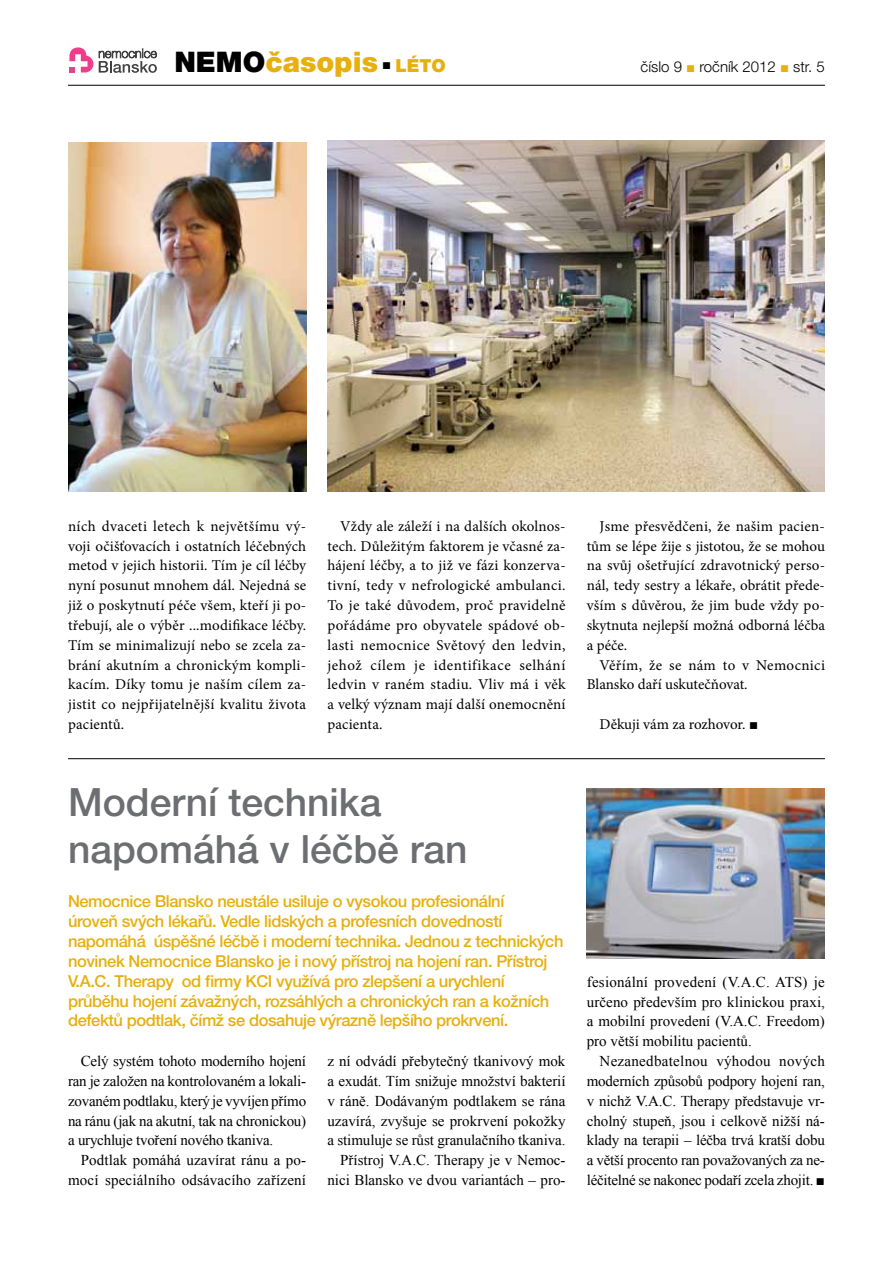
<style>
.page{position:relative;width:893px;height:1263px;background:#fff}
.page>*{position:absolute;margin:0;border:0;box-sizing:border-box;transform-origin:0 0}
.t1{font:500 39px/46.8px "Helvetica Neue LT Pro";color:#6d6e71}
.t2{font:900 28.35px "Helvetica Neue LT Pro";color:#e7b00f}
.t3{font:500 16.5px/19.8px "Helvetica Neue LT Pro";letter-spacing:-.025em;color:#e7b00f}
.t4{font:15px/19.8px "Minion Pro";letter-spacing:.01em;color:#000;text-align:justify}
.t5{font:15px/19.8px "Times New Roman";color:#000;text-align:justify}
.t6{font:300 15px "Helvetica Neue LT Pro";color:#000}
.s1{color:#000}
.s2{font-family:"Times New Roman";font-weight:400;font-size:15px;color:#000}
.s3{font-size:18px}
.s4{font-family:"Times New Roman";font-weight:400;color:#e7b00f}
.s5{font-family:"Times New Roman"}
</style>
<div class="page">
<hr style="left:68px;top:85px;width:757px;height:1px;background:#000">
<svg style="left:69px;top:47px;width:24px;height:26px"></svg>
<svg style="left:99px;top:49px;width:58px;height:24px"></svg>
<hr style="left:68px;top:758px;width:757px;height:1px;background:#000">
<img style="left:327px;top:141px;width:498px;height:350px">
<img style="left:68px;top:143px;width:238px;height:348px">
<img style="left:587px;top:788px;width:238px;height:170px">
<h2 class="t2" style="left:174px;top:45px;width:273px"><span class="s1">NEMO</span>časopis <span class="s2">■</span> <span class="s3">LÉTO</span></h2>
<p class="t6" style="left:641px;top:57px;width:186px">číslo 9 <span class="s4">■</span> ročník 2012 <span class="s4">■</span> str. 5</p>
<p class="t4" style="left:68px;top:516px;width:240px">ních dvaceti letech k největšímu vý&shy;voji očišťovacích i ostatních léčebných metod v jejich historii. Tím je cíl léčby nyní posunut mnohem dál. Nejedná se již o poskytnutí péče všem, kteří ji po&shy;třebují, ale o výběr ...modifikace léčby.<br>Tím se minimalizují nebo se zcela za&shy;brání akutním a chronickým kompli&shy;kacím. Díky tomu je naším cílem za&shy;jistit co nejpřijatelnější kvalitu života pacientů.</p>
<p class="t4" style="left:327px;top:516px;width:240px;text-indent:13px">Vždy ale záleží i na dalších okolnos&shy;tech. Důležitým faktorem je včasné za&shy;hájení léčby, a to již ve fázi konzerva&shy;tivní, tedy v nefrologické ambulanci.<br>To je také důvodem, proč pravidelně pořádáme pro obyvatele spádové ob&shy;lasti nemocnice Světový den ledvin, jehož cílem je identifikace selhání ledvin v raném stadiu. Vliv má i věk a velký význam mají další onemocnění pacienta.</p>
<p class="t4" style="left:587px;top:516px;width:240px;text-indent:13px">Jsme přesvědčeni, že našim pacien&shy;tům se lépe žije s jistotou, že se mohou na svůj ošetřující zdravotnický perso&shy;nál, tedy sestry a lékaře, obrátit přede&shy;vším s důvěrou, že jim bude vždy po&shy;skytnuta nejlepší možná odborná léčba a péče.</p>
<p class="t4" style="left:587px;top:655px;width:240px;text-indent:13px">Věřím, že se nám to v Nemocnici<br>Blansko daří uskutečňovat.</p>
<p class="t4" style="left:600px;top:714px;width:160px">Děkuji vám za rozhovor. <span class="s5">■</span></p>
<h1 class="t1" style="left:68px;top:779px;width:401px">Moderní technika napomáhá v léčbě ran</h1>
<p class="t3" style="left:68px;top:891px;width:497px">Nemocnice Blansko neustále usiluje o vysokou profesionální<br>úroveň svých lékařů. Vedle lidských a profesních dovedností napomáhá úspěšné léčbě i moderní technika. Jednou z technických novinek Nemocnice Blansko je i nový přístroj na hojení ran. Přístroj V.A.C. Therapy od firmy KCI využívá pro zlepšení a urychlení průběhu hojení závažných, rozsáhlých a chronických ran a kožních defektů podtlak, čímž se dosahuje výrazně lepšího prokrvení.</p>
<p class="t5" style="left:68px;top:1051px;width:240px;text-indent:13px">Celý systém tohoto moderního hojení ran je založen na kontrolovaném a lokali&shy;zovaném podtlaku, který je vyvíjen přímo na ránu (jak na akutní, tak na chronickou) a urychluje tvoření nového tkaniva.</p>
<p class="t5" style="left:68px;top:1150px;width:240px;text-align:right">Podtlak pomáhá uzavírat ránu a po&shy;mocí speciálního odsávacího zařízení</p>
<p class="t5" style="left:327px;top:1051px;width:240px;text-align:right">z ní odvádí přebytečný tkanivový mok a exudát. Tím snižuje množství bakterií v ráně. Dodávaným podtlakem se rána uzavírá, zvyšuje se prokrvení pokožky a stimuluje se růst granulačního tkaniva.<br>Přístroj V.A.C. Therapy je v Nemoc&shy;nici Blansko ve dvou variantách – pro-</p>
<p class="t5" style="left:587px;top:972px;width:240px">fesionální provedení (V.A.C. ATS) je určeno především pro klinickou praxi, a mobilní provedení (V.A.C. Freedom) pro větší mobilitu pacientů.</p>
<p class="t5" style="left:587px;top:1051px;width:240px;text-indent:13px">Nezanedbatelnou výhodou nových moderních způsobů podpory hojení ran, v nichž V.A.C. Therapy představuje vr&shy;cholný stupeň, jsou i celkově nižší ná&shy;klady na terapii – léčba trvá kratší dobu a větší procento ran považovaných za ne&shy;léčitelné se nakonec podaří zcela zhojit. ■</p>
</div>
